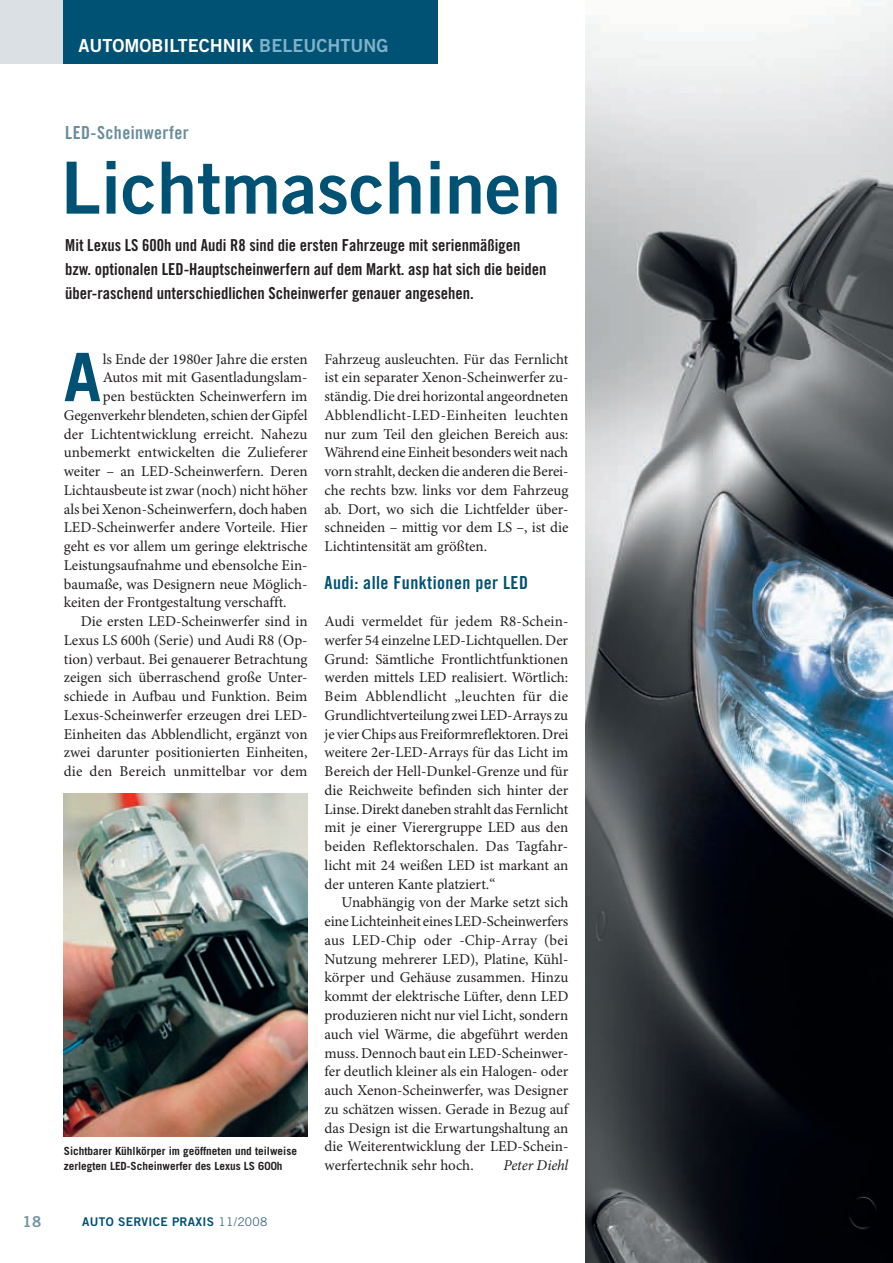
<style>
.page{position:relative;width:893px;height:1263px;background:#fff}
.page>*{position:absolute;margin:0;border:0;box-sizing:border-box;transform-origin:0 0}
.t1{font:72px "Trade Gothic LT Std Bd 2";color:#005274}
.t2{font:700 66.9px "Trade Gothic LT Std";color:#005274}
.t3{font:18px "Trade Gothic LT Std Bd Cn 20";letter-spacing:.025em;color:#005274}
.t4{font:18px "Trade Gothic LT Std Bd Cn 20";letter-spacing:.025em;color:#6a8d9c}
.t5{font:18px "Trade Gothic LT Std Bd 2";color:#7fb2c9}
.t6{font:18px "Trade Gothic LT Std Bd 2";color:#fff}
.t7{font:16.5px/24px "Trade Gothic LT Std Bd Cn 20";color:#231f20}
.t8{font:15px/18.8px "Minion Pro";color:#231f20;text-align:justify}
.t9{font:italic 15px "Minion Pro";letter-spacing:-.01em;color:#231f20}
.t10{font:15px "Trade Gothic LT Std Bd 2";color:#7195a6}
.t11{font:12px "Trade Gothic LT Std Bd 2";letter-spacing:.025em;color:#005274}
.t12{font:700 11.25px/15px "Trade Gothic LT Std";color:#231f20}
.s1{color:#fff}
.s2{font-family:"Trade Gothic LT Std";color:#456e80}
</style>
<div class="page">
<div style="left:0;top:0;width:64px;height:64px;background:#dae0e3"></div>
<div style="left:64px;top:0;width:374px;height:64px;background:#005274"></div>
<img style="left:64px;top:794px;width:244px;height:342px">
<img style="left:585px;top:0;width:308px;height:1263px">
<p class="t6" style="left:78px;top:35px;width:13px">AUTO</p>
<p class="t6" style="left:124px;top:35px;width:49px">MOBILTEC</p>
<p class="t5" style="left:210px;top:35px;width:74px"><span class="s1">HNIK</span> BELEUC</p>
<p class="t5" style="left:327px;top:35px;width:63px">HTU NG</p>
<p class="t4" style="left:65px;top:121px;width:125px">LED-Scheinwerfer</p>
<h1 class="t1" style="left:61px;top:143px;width:502px">LICHTMASCHINEN</h1>
<p class="t7" style="left:65px;top:233px;width:483px">Mit Lexus LS 600h und Audi R8 sind die ersten Fahrzeuge mit serienmäßigen bzw. optionalen LED-Hauptscheinwerfern auf dem Markt. asp hat sich die beiden über-raschend unterschiedlichen Scheinwerfer genauer angesehen.</p>
<h2 class="t2" style="left:64px;top:336px;width:39px">A</h2>
<p class="t8" style="left:103px;top:350px;width:206px">ls Ende der 1980er Jahre die ersten</p>
<p class="t8" style="left:103px;top:369px;width:206px">Autos mit mit Gasentladungslam-</p>
<p class="t8" style="left:103px;top:388px;width:206px">pen bestückten Scheinwerfern im</p>
<p class="t8" style="left:64px;top:406px;width:245px">Gegenverkehr blendeten, schien der Gipfel</p>
<p class="t8" style="left:64px;top:425px;width:245px">der Lichtentwicklung erreicht. Nahezu</p>
<p class="t8" style="left:64px;top:444px;width:245px">unbemerkt entwickelten die Zulieferer</p>
<p class="t8" style="left:64px;top:463px;width:245px">weiter – an LED-Scheinwerfern. Deren</p>
<p class="t8" style="left:64px;top:481px;width:245px">Lichtausbeute ist zwar (noch) nicht höher</p>
<p class="t8" style="left:64px;top:500px;width:245px">als bei Xenon-Scheinwerfern, doch haben</p>
<p class="t8" style="left:64px;top:519px;width:245px">LED-Scheinwerfer andere Vorteile. Hier</p>
<p class="t8" style="left:64px;top:538px;width:245px">geht es vor allem um geringe elektrische</p>
<p class="t8" style="left:64px;top:556px;width:245px">Leistungsaufnahme und ebensolche Ein-</p>
<p class="t8" style="left:64px;top:575px;width:245px">baumaße, was Designern neue Möglich-</p>
<p class="t8" style="left:64px;top:594px;width:224px">keiten der Frontgestaltung verschafft.</p>
<p class="t8" style="left:81px;top:613px;width:228px">Die ersten LED-Scheinwerfer sind in</p>
<p class="t8" style="left:64px;top:631px;width:245px">Lexus LS 600h (Serie) und Audi R8 (Op-</p>
<p class="t8" style="left:64px;top:650px;width:245px">tion) verbaut. Bei genauerer Betrachtung</p>
<p class="t8" style="left:64px;top:669px;width:245px">zeigen sich überraschend große Unter-</p>
<p class="t8" style="left:64px;top:688px;width:245px">schiede in Aufbau und Funktion. Beim</p>
<p class="t8" style="left:64px;top:706px;width:245px">Lexus-Scheinwerfer erzeugen drei LED-</p>
<p class="t8" style="left:64px;top:725px;width:245px">Einheiten das Abblendlicht, ergänzt von</p>
<p class="t8" style="left:64px;top:744px;width:245px">zwei darunter positionierten Einheiten,</p>
<p class="t8" style="left:64px;top:763px;width:245px">die den Bereich unmittelbar vor dem</p>
<p class="t12" style="left:64px;top:1143px;width:235px">Sichtbarer Kühlkörper im geöffneten und teilweise zerlegten LED-Scheinwerfer des Lexus LS 600h</p>
<p class="t8" style="left:325px;top:350px;width:245px">Fahrzeug ausleuchten. Für das Fernlicht ist ein separater Xenon-Scheinwerfer zu&shy;ständig. Die drei horizontal angeordneten Abblendlicht-LED-Einheiten leuchten nur zum Teil den gleichen Bereich aus:<br>Während eine Einheit besonders weit nach vorn strahlt, decken die anderen die Berei&shy;che rechts bzw. links vor dem Fahrzeug ab. Dort, wo sich die Lichtfelder über&shy;schneiden – mittig vor dem LS –, ist die Lichtintensität am größten.</p>
<p class="t3" style="left:325px;top:571px;width:205px">Audi: alle Funktionen per LED</p>
<p class="t8" style="left:325px;top:613px;width:245px">Audi vermeldet für jedem R8-Schein&shy;werfer 54 einzelne LED-Lichtquellen. Der Grund: Sämtliche Frontlichtfunktionen werden mittels LED realisiert. Wörtlich:<br>Beim Abblendlicht „leuchten für die Grundlichtverteilung zwei LED-Arrays zu je vier Chips aus Freiformreflektoren. Drei weitere 2er-LED-Arrays für das Licht im Bereich der Hell-Dunkel-Grenze und für die Reichweite befinden sich hinter der Linse. Direkt daneben strahlt das Fernlicht mit je einer Vierergruppe LED aus den beiden Reflektorschalen. Das Tagfahr&shy;licht mit 24 weißen LED ist markant an der unteren Kante platziert.“</p>
<p class="t8" style="left:325px;top:894px;width:245px;text-indent:17px">Unabhängig von der Marke setzt sich eine Lichteinheit eines LED-Scheinwer-fers aus LED-Chip oder -Chip-Array (bei Nutzung mehrerer LED), Platine, Kühl&shy;körper und Gehäuse zusammen. Hinzu kommt der elektrische Lüfter, denn LED produzieren nicht nur viel Licht, sondern auch viel Wärme, die abgeführt werden muss. Dennoch baut ein LED-Scheinwer&shy;fer deutlich kleiner als ein Halogen- oder auch Xenon-Scheinwerfer, was Designer zu schätzen wissen. Gerade in Bezug auf das Design ist die Erwartungshaltung an die Weiterentwicklung der LED-Schein&shy;werfertechnik sehr hoch.</p>
<p class="t9" style="left:503px;top:1156px;width:66px">Peter Diehl</p>
<p class="t10" style="left:23px;top:1212px;width:20px">18</p>
<p class="t11" style="left:82px;top:1214px;width:187px">AUTO SERVICE PRAXIS <span class="s2">11/2008</span></p>
</div>
